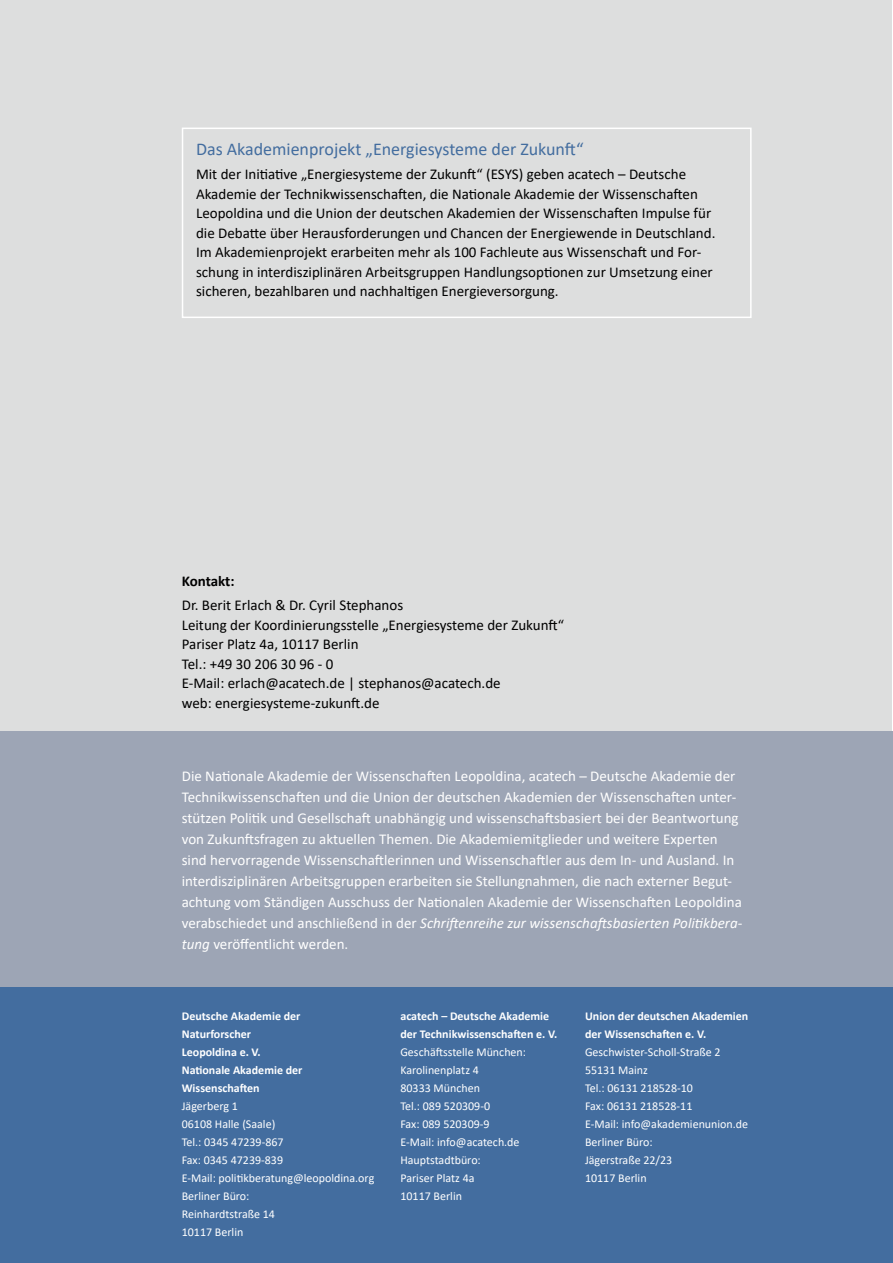
<style>
.page{position:relative;width:893px;height:1263px;background:#fff}
.page>*{position:absolute;margin:0;border:0;box-sizing:border-box;transform-origin:0 0}
.t1{font:18px "Calibri";color:#436d9f}
.t2{font:15px/19.5px "Calibri";color:#000}
.t3{font:15px/21px "Calibri";color:#fff}
.t4{font:700 15px "Calibri";letter-spacing:-.01em;color:#000}
.t5{font:12px/18px "Calibri";color:#fff}
.t6{font:700 12px/18px "Calibri";color:#fff}
.s1{font-style:italic}
</style>
<div class="page">
<div style="left:0;top:0;width:892px;height:986px;background:#dddede"></div>
<div style="left:0;top:986px;width:893px;height:277px;background:#436d9f"></div>
<div style="left:0;top:731px;width:893px;height:255px;background:#9da5b5"></div>
<div style="left:182px;top:128px;width:570px;height:190px;border:2px solid #fff"></div>
<p class="t1" style="left:196px;top:137px;width:389px">Das Akademienprojekt „Energiesysteme der Zukunft“</p>
<p class="t2" style="left:196px;top:164px;width:521px">Mit der Initiative „Energiesysteme der Zukunft“ (ESYS) geben acatech – Deutsche Akademie der Technikwissenschaften, die Nationale Akademie der Wissenschaften Leopoldina und die Union der deutschen Akademien der Wissenschaften Impulse für die Debatte über Herausforderungen und Chancen der Energiewende in Deutschland.<br>Im Akademienprojekt erarbeiten mehr als 100 Fachleute aus Wissenschaft und For&shy;schung in interdisziplinären Arbeitsgruppen Handlungsoptionen zur Umsetzung einer sicheren, bezahlbaren und nachhaltigen Energieversorgung.</p>
<p class="t4" style="left:182px;top:571px;width:54px">Kontakt:</p>
<p class="t2" style="left:182px;top:595px;width:384px">Dr. Berit Erlach &amp; Dr. Cyril Stephanos<br>Leitung der Koordinierungsstelle „Energiesysteme der Zukunft“ Pariser Platz 4a, 10117 Berlin<br>Tel.: +49 30 206 30 96 - 0<br>E-Mail: erlach@acatech.de | stephanos@acatech.de<br>web: energiesysteme-zukunft.de</p>
<p class="t3" style="left:182px;top:765px;width:562px">Die Nationale Akademie der Wissenschaften Leopoldina, acatech – Deutsche Akademie der Technikwissenschaften und die Union der deutschen Akademien der Wissenschaften unter&shy;stützen Politik und Gesellschaft unabhängig und wissenschaftsbasiert bei der Beantwortung von Zukunftsfragen zu aktuellen Themen. Die Akademiemitglieder und weitere Experten sind hervorragende Wissenschaftlerinnen und Wissenschaftler aus dem In- und Ausland. In interdisziplinären Arbeitsgruppen erarbeiten sie Stellungnahmen, die nach externer Begut&shy;achtung vom Ständigen Ausschuss der Nationalen Akademie der Wissenschaften Leopoldina verabschiedet und anschließend in der <span class="s1">Schriftenreihe zur wissenschaftsbasierten Politikbera&shy;tung</span> veröffentlicht werden.</p>
<p class="t6" style="left:182px;top:1007px;width:122px">Deutsche Akademie der<br>Naturforscher<br>Leopoldina e. V.<br>Nationale Akademie der<br>Wissenschaften</p>
<p class="t5" style="left:182px;top:1097px;width:194px">Jägerberg 1<br>06108 Halle (Saale)<br>Tel.: 0345 47239-867<br>Fax: 0345 47239-839<br>E-Mail: politikberatung@leopoldina.org<br>Berliner Büro:<br>Reinhardtstraße 14<br>10117 Berlin</p>
<p class="t6" style="left:400px;top:1007px;width:158px">acatech – Deutsche Akademie der Technikwissenschaften e. V.</p>
<p class="t5" style="left:400px;top:1043px;width:127px">Geschäftsstelle München:<br>Karolinenplatz 4<br>80333 München<br>Tel.: 089 520309-0<br>Fax: 089 520309-9<br>E-Mail: info@acatech.de<br>Hauptstadtbüro:<br>Pariser Platz 4a<br>10117 Berlin</p>
<p class="t6" style="left:585px;top:1007px;width:165px">Union der deutschen Akademien der Wissenschaften e. V.</p>
<p class="t5" style="left:585px;top:1043px;width:165px">Geschwister-Scholl-Straße 2<br>55131 Mainz<br>Tel.: 06131 218528-10<br>Fax: 06131 218528-11<br>E-Mail: info@akademienunion.de<br>Berliner Büro:<br>Jägerstraße 22/23<br>10117 Berlin</p>
</div>
